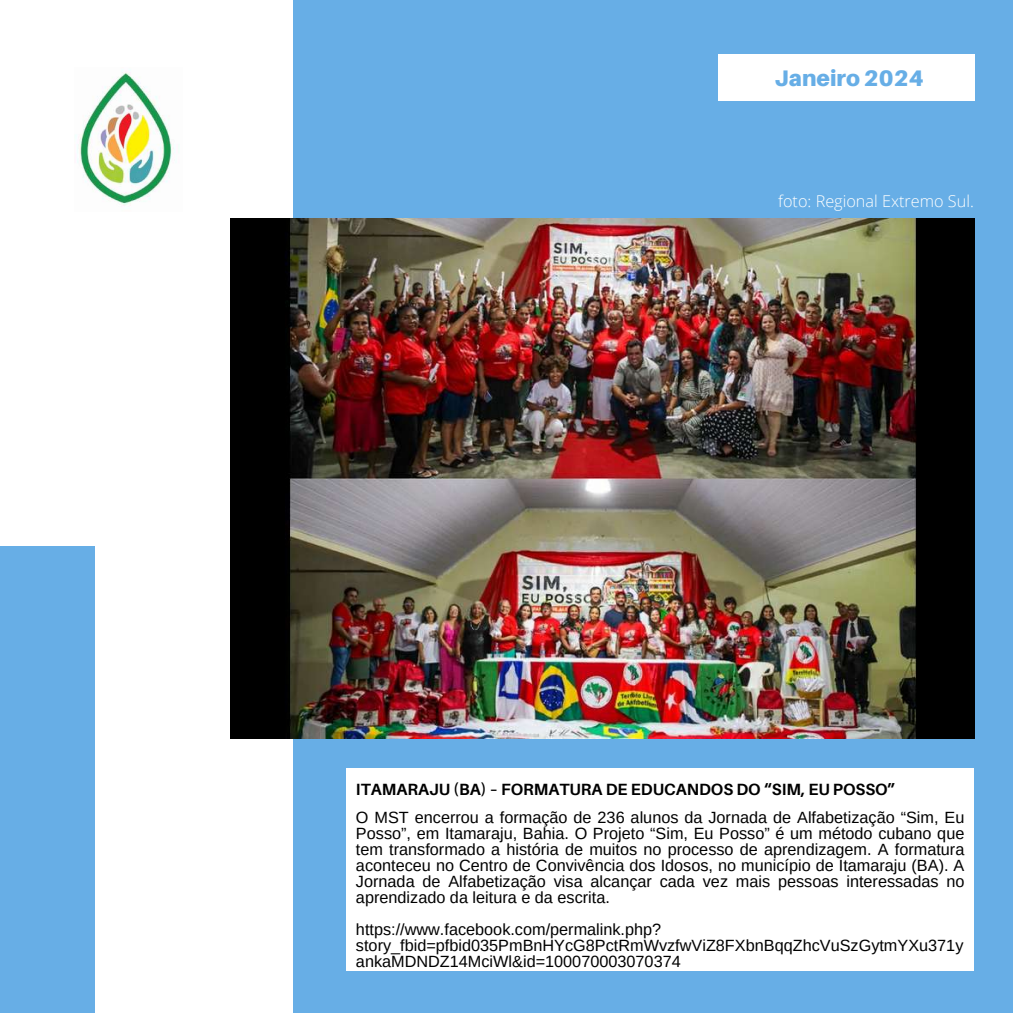
<style>
.page{position:relative;width:1013px;height:1013px;background:#fff}
.page>*{position:absolute;margin:0;border:0;box-sizing:border-box;transform-origin:0 0}
.t1{font:900 22.5px "Aileron";color:#67aee6}
.t2{font:16.25px/16px "Arimo";color:#000;text-align:justify}
.t3{font:700 16.25px "Aileron";color:#000}
.t4{font:300 16.25px "Open Sans";color:#fff}
</style>
<div class="page">
<div style="left:0;top:0;width:1012px;height:1012px;background:#67aee6"></div>
<div style="left:0;top:0;width:292px;height:1012px;background:#fff"></div>
<img style="left:230px;top:218px;width:744px;height:520px">
<div style="left:0;top:546px;width:95px;height:466px;background:#67aee6"></div>
<div style="left:718px;top:54px;width:256px;height:47px;background:#fff"></div>
<img style="left:75px;top:69px;width:100px;height:137px">
<div style="left:346px;top:768px;width:627px;height:202px;background:#fff"></div>
<h1 class="t1" style="left:774px;top:64px;width:151px">Janeiro 2024</h1>
<p class="t4" style="left:778px;top:189px;width:197px">foto: Regional Extremo Sul.</p>
<p class="t3" style="left:356px;top:779px;width:541px">ITAMARAJU (BA) – FORMATURA DE EDUCANDOS DO “SIM, EU POSSO”</p>
<p class="t2" style="left:356px;top:809px;width:610px">O MST encerrou a formação de 236 alunos da Jornada de Alfabetização “Sim, Eu Posso”, em Itamaraju, Bahia. O Projeto “Sim, Eu Posso” é um método cubano que tem transformado a história de muitos no processo de aprendizagem. A formatura aconteceu no Centro de Convivência dos Idosos, no município de Itamaraju (BA). A Jornada de Alfabetização visa alcançar cada vez mais pessoas interessadas no aprendizado da leitura e da escrita.</p>
<p class="t2" style="left:356px;top:921px;width:609px;text-align:left">https://www.facebook.com/permalink.php? story_fbid=pfbid035PmBnHYcG8PctRmWvzfwViZ8FXbnBqqZhcVuSzGytmYXu371y ankaMDNDZ14MciWl&amp;id=100070003070374</p>
</div>
